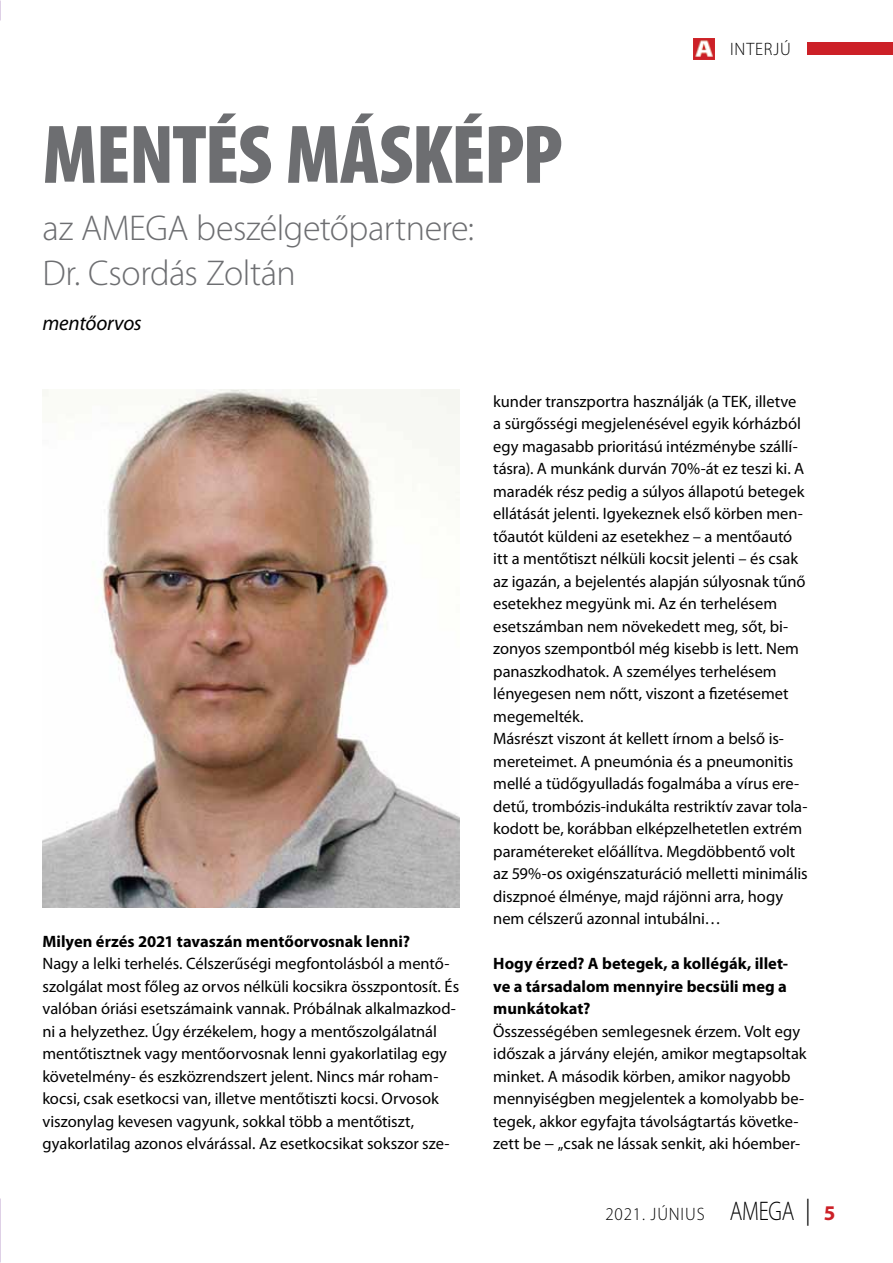
<style>
.page{position:relative;width:893px;height:1263px;background:#fff}
.page>*{position:absolute;margin:0;border:0;box-sizing:border-box;transform-origin:0 0}
.t1{font:900 condensed 84px "Myriad Pro";letter-spacing:-.02em;color:#6d6e71}
.t2{font:300 36px/44.5px "Myriad Pro";letter-spacing:-.015em;color:#6d6e71}
.t3{font:italic 21px "Myriad Pro";letter-spacing:-.01em;color:#000}
.t4{font:300 18px "Myriad Pro";letter-spacing:.05em;color:#000;scale:.95 1}
.t5{font:16.5px/22.5px "Myriad Pro";letter-spacing:-.005em;color:#000}
.t6{font:700 16.5px/22.5px "Myriad Pro";color:#000;text-align:justify}
.s1{font-size:27px}
.s2{font-size:27px;color:#000101}
.s3{font-weight:700;font-size:21px;color:#cc2027}
</style>
<div class="page">
<div style="left:808px;top:43px;width:85px;height:12px;background:#cc2027"></div>
<img style="left:693px;top:38px;width:21px;height:22px">
<img style="left:0;top:2px;width:1px;height:19px">
<img style="left:43px;top:390px;width:416px;height:518px">
<h1 class="t1" style="left:43px;top:108px;width:522px">MENTÉS MÁSKÉPP</h1>
<h2 class="t2" style="left:43px;top:206px;width:433px">az AMEGA beszélgetőpartnere:<br>Dr. Csordás Zoltán</h2>
<p class="t3" style="left:43px;top:310px;width:101px">mentőorvos</p>
<p class="t4" style="left:730px;top:39px;width:66px">INTERJÚ</p>
<p class="t6" style="left:43px;top:929px;width:369px">Milyen érzés 2021 tavaszán mentőorvosnak lenni?</p>
<p class="t5" style="left:43px;top:952px;width:418px">Nagy a lelki terhelés. Célszerűségi megfontolásból a mentő&shy;szolgálat most főleg az orvos nélküli kocsikra összpontosít. És valóban óriási esetszámaink vannak. Próbálnak alkalmazkod&shy;ni a helyzethez. Úgy érzékelem, hogy a mentőszolgálatnál mentőtisztnek vagy mentőorvosnak lenni gyakorlatilag egy követelmény- és eszközrendszert jelent. Nincs már roham&shy;kocsi, csak esetkocsi van, illetve mentőtiszti kocsi. Orvosok viszonylag kevesen vagyunk, sokkal több a mentőtiszt, gyakorlatilag azonos elvárással. Az esetkocsikat sokszor sze-</p>
<p class="t5" style="left:493px;top:390px;width:316px">kunder transzportra használják (a TEK, illetve a sürgősségi megjelenésével egyik kórházból egy magasabb prioritású intézménybe szállí&shy;tásra). A munkánk durván 70%-át ez teszi ki. A maradék rész pedig a súlyos állapotú betegek ellátását jelenti. Igyekeznek első körben men&shy;tőautót küldeni az esetekhez – a mentőautó itt a mentőtiszt nélküli kocsit jelenti – és csak az igazán, a bejelentés alapján súlyosnak tűnő esetekhez megyünk mi. Az én terhelésem esetszámban nem növekedett meg, sőt, bi&shy;zonyos szempontból még kisebb is lett. Nem panaszkodhatok. A személyes terhelésem lényegesen nem nőtt, viszont a fizetésemet megemelték.<br>Másrészt viszont át kellett írnom a belső is&shy;mereteimet. A pneumónia és a pneumonitis mellé a tüdőgyulladás fogalmába a vírus ere&shy;detű, trombózis-indukálta restriktív zavar tola&shy;kodott be, korábban elképzelhetetlen extrém paramétereket előállítva. Megdöbbentő volt az 59%-os oxigénszaturáció melletti minimális diszpnoé élménye, majd rájönni arra, hogy nem célszerű azonnal intubálni…</p>
<p class="t6" style="left:493px;top:952px;width:296px">Hogy érzed? A betegek, a kollégák, illet&shy;ve a társadalom mennyire becsüli meg a munkátokat?</p>
<p class="t5" style="left:493px;top:1020px;width:315px">Összességében semlegesnek érzem. Volt egy időszak a járvány elején, amikor megtapsoltak minket. A második körben, amikor nagyobb mennyiségben megjelentek a komolyabb be&shy;tegek, akkor egyfajta távolságtartás követke&shy;zett be − „csak ne lássak senkit, aki hóember-</p>
<p class="t4" style="left:605px;top:1204px;width:244px">2021. JÚNIUS <span class="s1">AMEGA</span> <span class="s2">|</span> <span class="s3">5</span></p>
</div>
